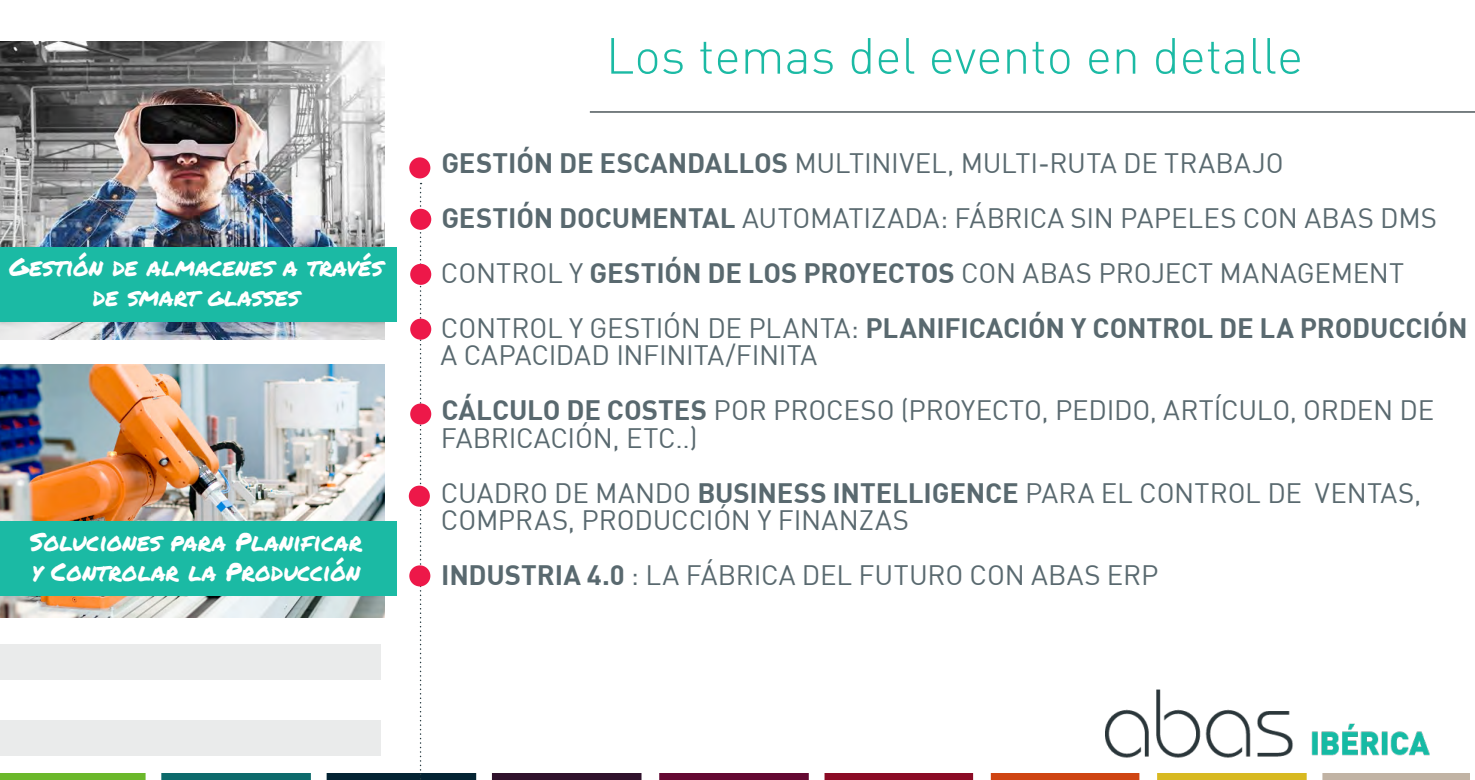
<style>
.page{position:relative;width:1475px;height:780px;background:#fff}
.page>*{position:absolute;margin:0;border:0;box-sizing:border-box;transform-origin:0 0}
.t1{font:300 50px "DIN";color:#1bbaa4}
.t2{font:27.5px/55px "DIN";letter-spacing:-.005em;color:#59696f}
.t3{font:25px/30px "Permanent Marker";color:#fff;text-align:center}
.s1{font-weight:700}
</style>
<div class="page">
<img style="left:0;top:42px;width:385px;height:297px">
<img style="left:0;top:773px;width:1468px;height:7px">
<div style="left:0;top:247px;width:397px;height:74px;background:#1bbaa4"></div>
<hr style="left:589px;top:111px;width:885px;height:2px;background:#2a3539">
<svg style="left:409px;top:157px;width:22px;height:623px"></svg>
<div style="left:0;top:720px;width:381px;height:36px;background:#eaebeb"></div>
<div style="left:0;top:644px;width:381px;height:35px;background:#eaebeb"></div>
<img style="left:0;top:364px;width:385px;height:253px">
<div style="left:0;top:521px;width:397px;height:75px;background:#1bbaa4"></div>
<img style="left:1105px;top:690px;width:324px;height:68px">
<p class="t3" style="left:9px;top:251px;width:375px">Gestión de almacenes a través de smart glasses</p>
<p class="t3" style="left:30px;top:526px;width:334px;text-align:left">Soluciones para Planificar y Controlar la Producción</p>
<h1 class="t1" style="left:605px;top:25px;width:698px">Los temas del evento en detalle</h1>
<p class="t2" style="left:441px;top:135px;width:1028px"><span class="s1">GESTIÓN DE ESCANDALLOS</span> MULTINIVEL, MULTI-RUTA DE TRABAJO<br><span class="s1">GESTIÓN DOCUMENTAL</span> AUTOMATIZADA: FÁBRICA SIN PAPELES CON ABAS DMS CONTROL Y <span class="s1">GESTIÓN DE LOS PROYECTOS</span> CON ABAS PROJECT MANAGEMENT CONTROL Y GESTIÓN DE PLANTA: <span class="s1">PLANIFICACIÓN Y CONTROL DE LA PRODUCCIÓN</span></p>
<p class="t2" style="left:440px;top:327px;width:995px">A CAPACIDAD INFINITA/FINITA<br><span class="s1">CÁLCULO DE COSTES</span> POR PROCESO (PROYECTO, PEDIDO, ARTÍCULO, ORDEN DE</p>
<p class="t2" style="left:440px;top:410px;width:982px">FABRICACIÓN, ETC..)<br>CUADRO DE MANDO <span class="s1">BUSINESS INTELLIGENCE</span> PARA EL CONTROL DE VENTAS,</p>
<p class="t2" style="left:441px;top:492px;width:719px">COMPRAS, PRODUCCIÓN Y FINANZAS<br><span class="s1">INDUSTRIA 4.0</span> : LA FÁBRICA DEL FUTURO CON ABAS ERP</p>
</div>
